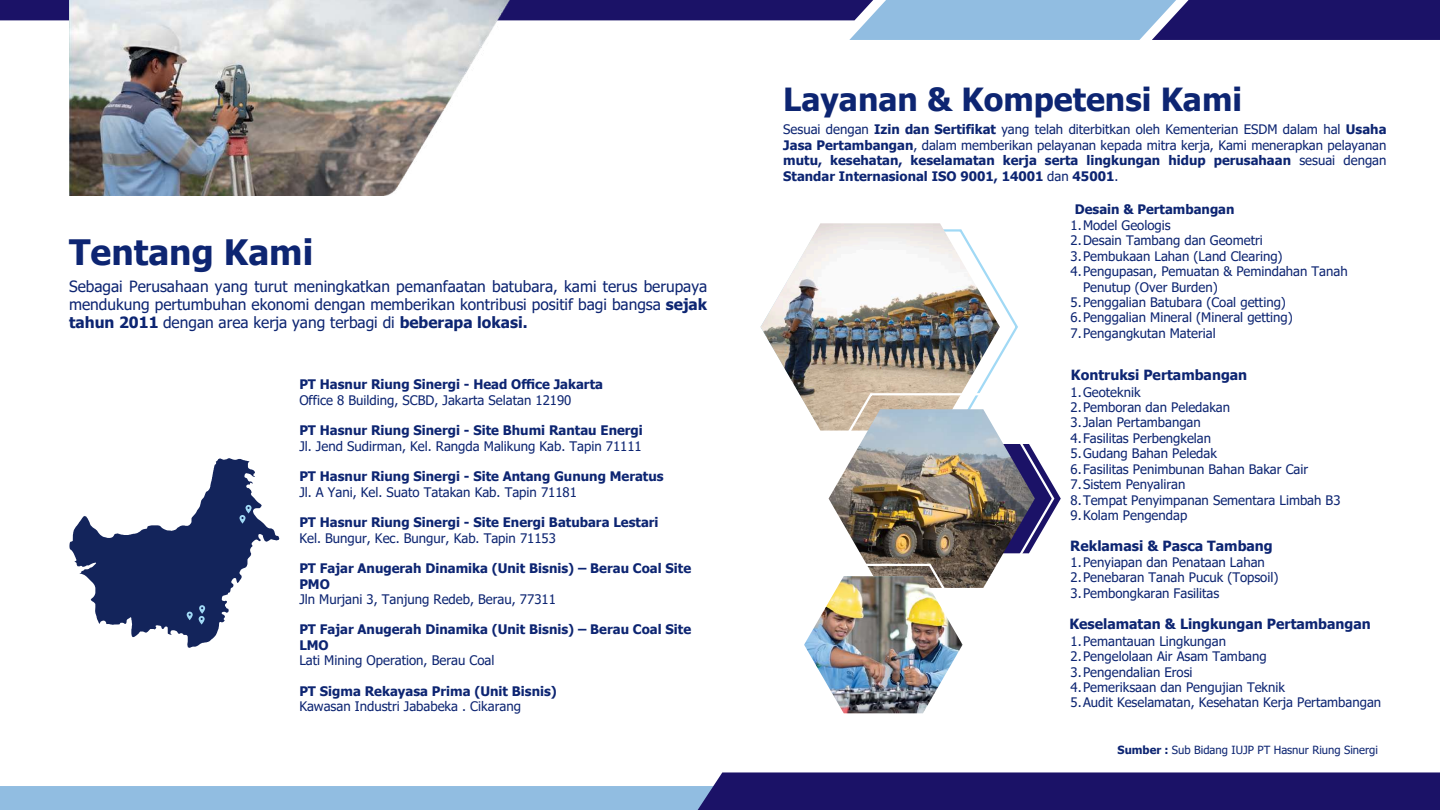
<style>
.page{position:relative;width:1440px;height:810px;background:#fff}
.page>*{position:absolute;margin:0;border:0;box-sizing:border-box;transform-origin:0 0}
.t1{font:700 35px "Tahoma";color:#0d2572}
.t2{font:700 31.9px "Tahoma";color:#0d2572}
.t3{font:15.5px/18px "Tahoma";color:#0d2572;text-align:justify}
.t4{font:700 14.1px "Tahoma";color:#0d2572}
.t5{font:700 13.2px/15.3px "Tahoma";color:#0d2572}
.t6{font:13.2px "Tahoma";color:#0d2572}
.t7{font:13.1px/15.5px "Tahoma";color:#0d2572}
.t8{font:700 13.1px "Tahoma";color:#0d2572}
.t9{font:11.3px "Tahoma";color:#0d2572}
.s1{font-weight:700}
</style>
<div class="page">
<div style="left:0;top:786px;width:798px;height:24px;background:#91bde1"></div>
<svg style="left:69px;top:458px;width:211px;height:190px"></svg>
<img style="left:761px;top:223px;width:239px;height:188px">
<svg style="left:1054px;top:487px;width:7px;height:23px"></svg>
<svg style="left:809px;top:393px;width:245px;height:150px"></svg>
<img style="left:829px;top:409px;width:206px;height:179px">
<svg style="left:829px;top:564px;width:149px;height:150px"></svg>
<img style="left:804px;top:576px;width:159px;height:137px">
<div style="left:0;top:0;width:1046px;height:20px;background:#1b1267"></div>
<div style="left:849px;top:0;width:501px;height:40px;background:#91bde1"></div>
<div style="left:1152px;top:0;width:288px;height:40px;background:#1b1267"></div>
<img style="left:69px;top:0;width:441px;height:196px">
<div style="left:688px;top:772px;width:752px;height:38px;background:#1b1267"></div>
<h1 class="t1" style="left:69px;top:230px;width:245px">Tentang Kami</h1>
<p class="t3" style="left:69px;top:277px;width:640px">Sebagai Perusahaan yang turut meningkatkan pemanfaatan batubara, kami terus berupaya mendukung pertumbuhan ekonomi dengan memberikan kontribusi positif bagi bangsa <span class="s1">sejak tahun 2011</span> dengan area kerja yang terbagi di <span class="s1">beberapa lokasi.</span></p>
<p class="t5" style="left:299px;top:377px;width:305px">PT Hasnur Riung Sinergi - Head Office Jakarta</p>
<p class="t6" style="left:299px;top:392px;width:274px">Office 8 Building, SCBD, Jakarta Selatan 12190</p>
<p class="t5" style="left:299px;top:423px;width:345px">PT Hasnur Riung Sinergi - Site Bhumi Rantau Energi</p>
<p class="t6" style="left:299px;top:438px;width:344px">Jl. Jend Sudirman, Kel. Rangda Malikung Kab. Tapin 71111</p>
<p class="t5" style="left:299px;top:468px;width:366px">PT Hasnur Riung Sinergi - Site Antang Gunung Meratus</p>
<p class="t6" style="left:299px;top:483px;width:279px">Jl. A Yani, Kel. Suato Tatakan Kab. Tapin 71181</p>
<p class="t5" style="left:299px;top:514px;width:361px">PT Hasnur Riung Sinergi - Site Energi Batubara Lestari</p>
<p class="t6" style="left:299px;top:529px;width:258px">Kel. Bungur, Kec. Bungur, Kab. Tapin 71153</p>
<p class="t5" style="left:299px;top:560px;width:393px">PT Fajar Anugerah Dinamika (Unit Bisnis) – Berau Coal Site<br>PMO</p>
<p class="t6" style="left:299px;top:591px;width:258px">Jln Murjani 3, Tanjung Redeb, Berau, 77311</p>
<p class="t5" style="left:299px;top:622px;width:393px">PT Fajar Anugerah Dinamika (Unit Bisnis) – Berau Coal Site<br>LMO</p>
<p class="t6" style="left:299px;top:652px;width:197px">Lati Mining Operation, Berau Coal</p>
<p class="t5" style="left:299px;top:683px;width:259px">PT Sigma Rekayasa Prima (Unit Bisnis)</p>
<p class="t6" style="left:299px;top:698px;width:223px">Kawasan Industri Jababeka . Cikarang</p>
<h2 class="t2" style="left:783px;top:79px;width:460px">Layanan &amp; Kompetensi Kami</h2>
<p class="t7" style="left:783px;top:121px;width:605px;text-align:justify">Sesuai dengan <span class="s1">Izin dan Sertifikat</span> yang telah diterbitkan oleh Kementerian ESDM dalam hal <span class="s1">Usaha Jasa Pertambangan</span>, dalam memberikan pelayanan kepada mitra kerja, Kami menerapkan pelayanan <span class="s1">mutu, kesehatan, keselamatan kerja serta lingkungan hidup perusahaan</span> sesuai dengan <span class="s1">Standar Internasional ISO 9001, 14001</span> dan <span class="s1">45001</span>.</p>
<p class="t8" style="left:1075px;top:201px;width:161px">Desain &amp; Pertambangan</p>
<p class="t7" style="left:1071px;top:217px;width:101px">1.Model Geologis</p>
<p class="t7" style="left:1071px;top:232px;width:194px">2.Desain Tambang dan Geometri</p>
<p class="t7" style="left:1071px;top:248px;width:214px">3.Pembukaan Lahan (Land Clearing)</p>
<p class="t7" style="left:1071px;top:263px;width:279px">4.Pengupasan, Pemuatan &amp; Pemindahan Tanah</p>
<p class="t7" style="left:1083px;top:279px;width:136px">Penutup (Over Burden)</p>
<p class="t7" style="left:1071px;top:294px;width:217px">5.Penggalian Batubara (Coal getting)</p>
<p class="t7" style="left:1071px;top:310px;width:224px">6.Penggalian Mineral (Mineral getting)</p>
<p class="t7" style="left:1071px;top:325px;width:147px">7.Pengangkutan Material</p>
<p class="t4" style="left:1071px;top:366px;width:178px">Kontruksi Pertambangan</p>
<p class="t7" style="left:1071px;top:384px;width:271px">1.Geoteknik<br>2.Pemboran dan Peledakan<br>3.Jalan Pertambangan<br>4.Fasilitas Perbengkelan<br>5.Gudang Bahan Peledak<br>6.Fasilitas Penimbunan Bahan Bakar Cair<br>7.Sistem Penyaliran<br>8.Tempat Penyimpanan Sementara Limbah B3<br>9.Kolam Pengendap</p>
<p class="t4" style="left:1070px;top:537px;width:204px">Reklamasi &amp; Pasca Tambang</p>
<p class="t7" style="left:1071px;top:554px;width:209px">1.Penyiapan dan Penataan Lahan<br>2.Penebaran Tanah Pucuk (Topsoil)<br>3.Pembongkaran Fasilitas</p>
<p class="t4" style="left:1069px;top:615px;width:303px">Keselamatan &amp; Lingkungan Pertambangan</p>
<p class="t7" style="left:1071px;top:633px;width:312px">1.Pemantauan Lingkungan<br>2.Pengelolaan Air Asam Tambang<br>3.Pengendalian Erosi<br>4.Pemeriksaan dan Pengujian Teknik<br>5.Audit Keselamatan, Kesehatan Kerja Pertambangan</p>
<p class="t9" style="left:1118px;top:743px;width:262px"><span class="s1">Sumber :</span> Sub Bidang IUJP PT Hasnur Riung Sinergi</p>
</div>
